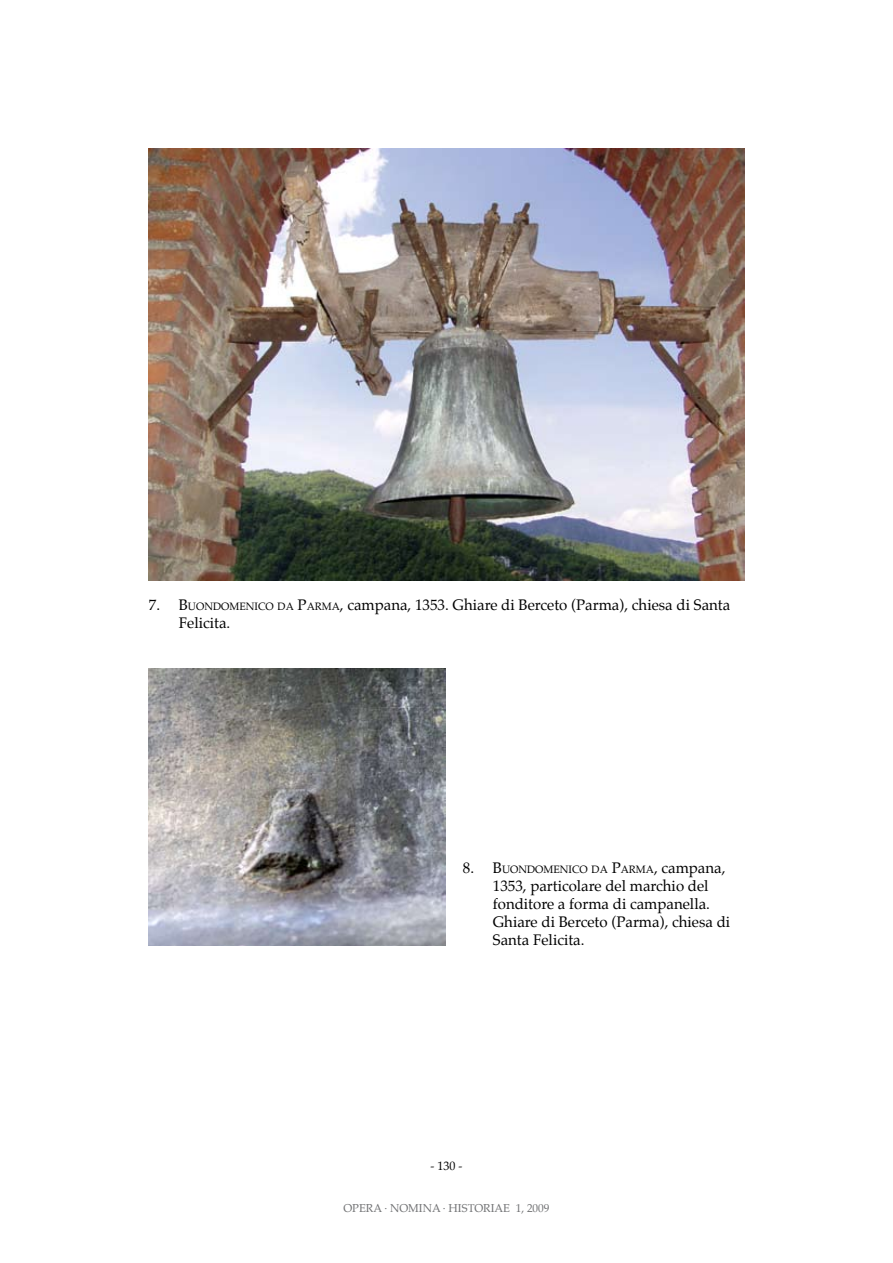
<style>
.page{position:relative;width:893px;height:1263px;background:#fff}
.page>*{position:absolute;margin:0;border:0;box-sizing:border-box;transform-origin:0 0}
.t1{font:15px/18px "Palatino";color:#000}
.t2{font:12px "Palatino";color:#000}
.t3{font:11.25px "Palatino";color:#707173}
.t4{font:10.5px "Palatino";color:#000}
.s1{font-style:inherit}
.s2{font-size:10.5px}
.s3{font-size:15px}
</style>
<div class="page">
<img style="left:149px;top:149px;width:595px;height:432px">
<img style="left:149px;top:669px;width:297px;height:277px">
<p class="t1" style="left:179px;top:596px;width:553px;text-indent:-30px">7. <span class="s1">B</span><span class="s2">UONDOMENICO DA</span> <span class="s1">P</span><span class="s2">ARMA</span>, campana, 1353. Ghiare di Berceto (Parma), chiesa di Santa<br>Felicita.</p>
<p class="t4" style="left:463px;top:861px;width:264px"><span class="s3">8.</span> <span class="s3">B</span>UONDOMENICO DA <span class="s3">P</span>ARMA<span class="s3">, campana,</span></p>
<p class="t1" style="left:493px;top:877px;width:239px">1353, particolare del marchio del fonditore a forma di campanella.<br>Ghiare di Berceto (Parma), chiesa di<br>Santa Felicita.</p>
<p class="t2" style="left:430px;top:1156px;width:33px">- 130 -</p>
<p class="t3" style="left:343px;top:1198px;width:208px">OPERA · NOMINA · HISTORIAE 1, 2009</p>
</div>
